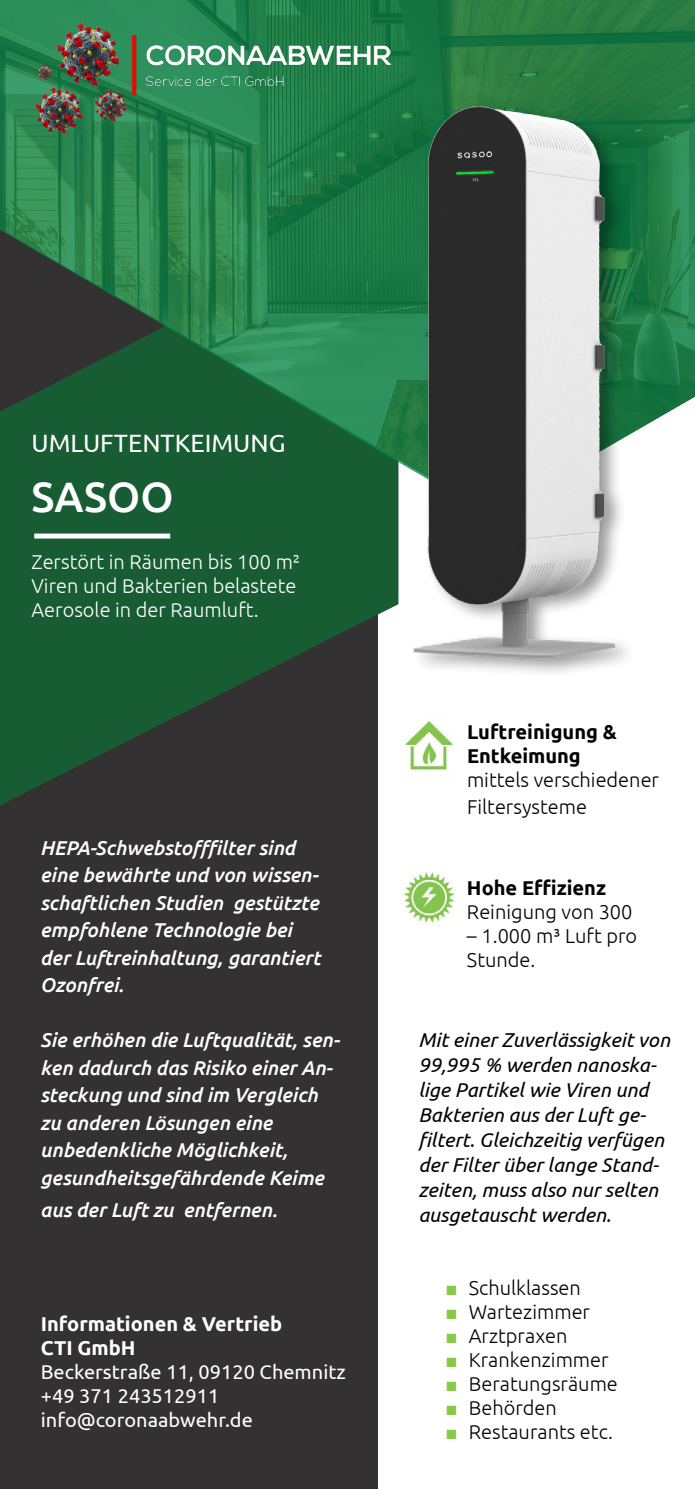
<style>
.page{position:relative;width:695px;height:1489px;background:#fff}
.page>*{position:absolute;margin:0;border:0;box-sizing:border-box;transform-origin:0 0}
.t1{font:500 42.5px "Ubuntu";color:#fff}
.t2{font:25px "Ubuntu";color:#fff}
.t3{font:italic 500 20px/27.5px "Ubuntu";color:#fff}
.t4{font:italic 20px/25px "Ubuntu";color:#020203}
.t5{font:300 20px/27px "Ubuntu";color:#020203}
.t6{font:300 20px/24px "Ubuntu";color:#fff}
.t7{font:20px/24px "Ubuntu";color:#fff}
.t8{font:700 20px/24px "Ubuntu";color:#020203}
.t9{font:700 20px/24px "Ubuntu";color:#fff}
.s1{font-size:22.5px;color:#fff}
.s2{font-family:"Arial";font-weight:700;color:#8ac947}
</style>
<div class="page">
<img style="left:405px;top:721px;width:49px;height:50px">
<img style="left:401px;top:872px;width:55px;height:51px">
<div style="left:0;top:0;width:377px;height:1488px;background:#333132"></div>
<svg style="left:0;top:515px;width:378px;height:290px;fill:#185c33"></svg>
<svg style="left:0;top:0;width:694px;height:515px;background:#247042"></svg>
<img style="left:321px;top:61px;width:370px;height:643px">
<div style="left:34px;top:533px;width:136px;height:5px;background:#fff"></div>
<img style="left:35px;top:23px;width:356px;height:110px">
<p class="t2" style="left:31px;top:428px;width:255px">UMLUFTENTKEIMUNG</p>
<h1 class="t1" style="left:31px;top:470px;width:144px">SASOO</h1>
<p class="t6" style="left:31px;top:549px;width:270px">Zerstört in Räumen bis 100 m²<br>Viren und Bakterien belastete<br>Aerosole in der Raumluft.</p>
<p class="t3" style="left:40px;top:833px;width:282px">HEPA-Schwebstofffilter sind eine bewährte und von wissen&shy;schaftlichen Studien gestützte empfohlene Technologie bei der Luftreinhaltung, garantiert<br>Ozonfrei.</p>
<p class="t3" style="left:40px;top:1025px;width:301px">Sie erhöhen die Luftqualität, sen&shy;ken dadurch das Risiko einer An&shy;steckung und sind im Vergleich zu anderen Lösungen eine unbedenkliche Möglichkeit, gesundheitsgefährdende Keime</p>
<p class="t3" style="left:40px;top:1195px;width:238px">aus der Luft zu entfernen.</p>
<p class="t9" style="left:41px;top:1311px;width:243px">Informationen &amp; Vertrieb<br>CTI GmbH</p>
<p class="t7" style="left:41px;top:1358px;width:306px">Beckerstraße 11, 09120 Chemnitz +49 371 243512911 info@coronaabwehr.de</p>
<p class="t8" style="left:467px;top:719px;width:151px">Luftreinigung &amp;<br>Entkeimung</p>
<p class="t5" style="left:467px;top:765px;width:205px">mittels verschiedener<br>Filtersysteme<span class="s1">tur a dio</span></p>
<p class="t8" style="left:467px;top:875px;width:140px">Hohe Effizienz</p>
<p class="t5" style="left:467px;top:897px;width:167px">Reinigung von 300</p>
<p class="t5" style="left:467px;top:923px;width:172px;line-height:24px">– 1.000 m³ Luft pro<br>Stunde.</p>
<p class="t4" style="left:418px;top:1026px;width:253px">Mit einer Zuverlässigkeit von<br>99,995 % werden nanoska&shy;lige Partikel wie Viren und<br>Bakterien aus der Luft ge&shy;filtert. Gleichzeitig verfügen der Filter über lange Stand&shy;zeiten, muss also nur selten ausgetauscht werden.</p>
<p class="t5" style="left:445px;top:1273px;width:137px"><span class="s2">■</span> Schulklassen</p>
<p class="t5" style="left:445px;top:1297px;width:146px"><span class="s2">■</span> Wartezimmer</p>
<p class="t5" style="left:445px;top:1321px;width:123px"><span class="s2">■</span> Arztpraxen</p>
<p class="t5" style="left:445px;top:1345px;width:164px"><span class="s2">■</span> Krankenzimmer</p>
<p class="t5" style="left:445px;top:1369px;width:174px"><span class="s2">■</span> Beratungsräume</p>
<p class="t5" style="left:445px;top:1393px;width:113px"><span class="s2">■</span> Behörden</p>
<p class="t5" style="left:445px;top:1417px;width:169px"><span class="s2">■</span> Restaurants etc.</p>
</div>
